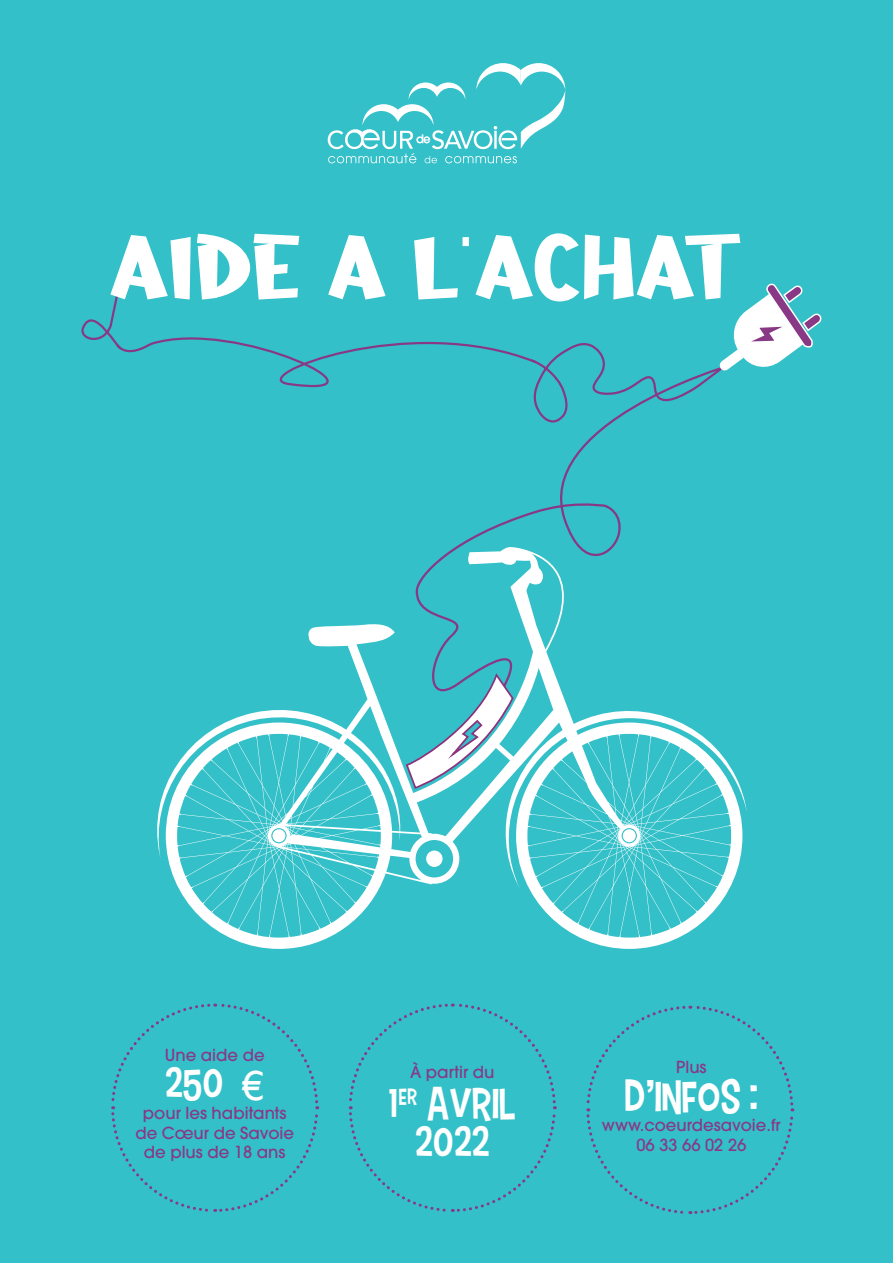
<style>
.page{position:relative;width:893px;height:1263px;background:#fff}
.page>*{position:absolute;margin:0;border:0;box-sizing:border-box;transform-origin:0 0}
.t1{font:85.95px "a Aha Wow";color:#fff}
.t2{font:45px "Carton Six";color:#fff}
.t3{font:500 16.5px "Avant Garde";color:#893886}
.s1{font-family:"Din Tape"}
.s2{font-family:"Tw Cen"}
</style>
<div class="page">
<div style="left:0;top:0;width:892px;height:1263px;background:#33c0c8"></div>
<svg style="left:455px;top:424px;width:166px;height:123px"></svg>
<svg style="left:111px;top:1003px;width:209px;height:209px"></svg>
<svg style="left:348px;top:1003px;width:209px;height:209px"></svg>
<svg style="left:586px;top:1005px;width:209px;height:209px"></svg>
<svg style="left:328px;top:63px;width:237px;height:100px"></svg>
<svg style="left:157px;top:547px;width:590px;height:402px"></svg>
<div style="left:623px;top:829px;width:13px;height:13px;background:#fff;border-radius:50%"></div>
<svg style="left:426px;top:850px;width:17px;height:17px"></svg>
<svg style="left:405px;top:671px;width:110px;height:117px"></svg>
<svg style="left:81px;top:283px;width:741px;height:141px"></svg>
<p class="t1" style="left:110px;top:229px;width:634px">AIDE A L<span class="s1">’</span>ACHAT</p>
<p class="t3" style="left:165px;top:1044px;width:101px">Une aide de</p>
<p class="t2" style="left:165px;top:1058px;width:101px">250 <span class="s2">€</span></p>
<p class="t3" style="left:143px;top:1103px;width:145px">pour les habitants</p>
<p class="t3" style="left:135px;top:1122px;width:160px">de Cœur de Savoie</p>
<p class="t3" style="left:144px;top:1142px;width:143px">de plus de 18 ans</p>
<p class="t3" style="left:410px;top:1062px;width:86px">À partir du</p>
<p class="t2" style="left:389px;top:1077px;width:128px">1<sup>ER</sup> AVRIL</p>
<p class="t2" style="left:415px;top:1118px;width:76px">2022</p>
<p class="t3" style="left:676px;top:1056px;width:32px">Plus</p>
<p class="t2" style="left:625px;top:1070px;width:134px">D’INFOS :</p>
<p class="t3" style="left:602px;top:1115px;width:180px">www.coeurdesavoie.fr</p>
<p class="t3" style="left:636px;top:1134px;width:111px">06 33 66 02 26</p>
</div>
